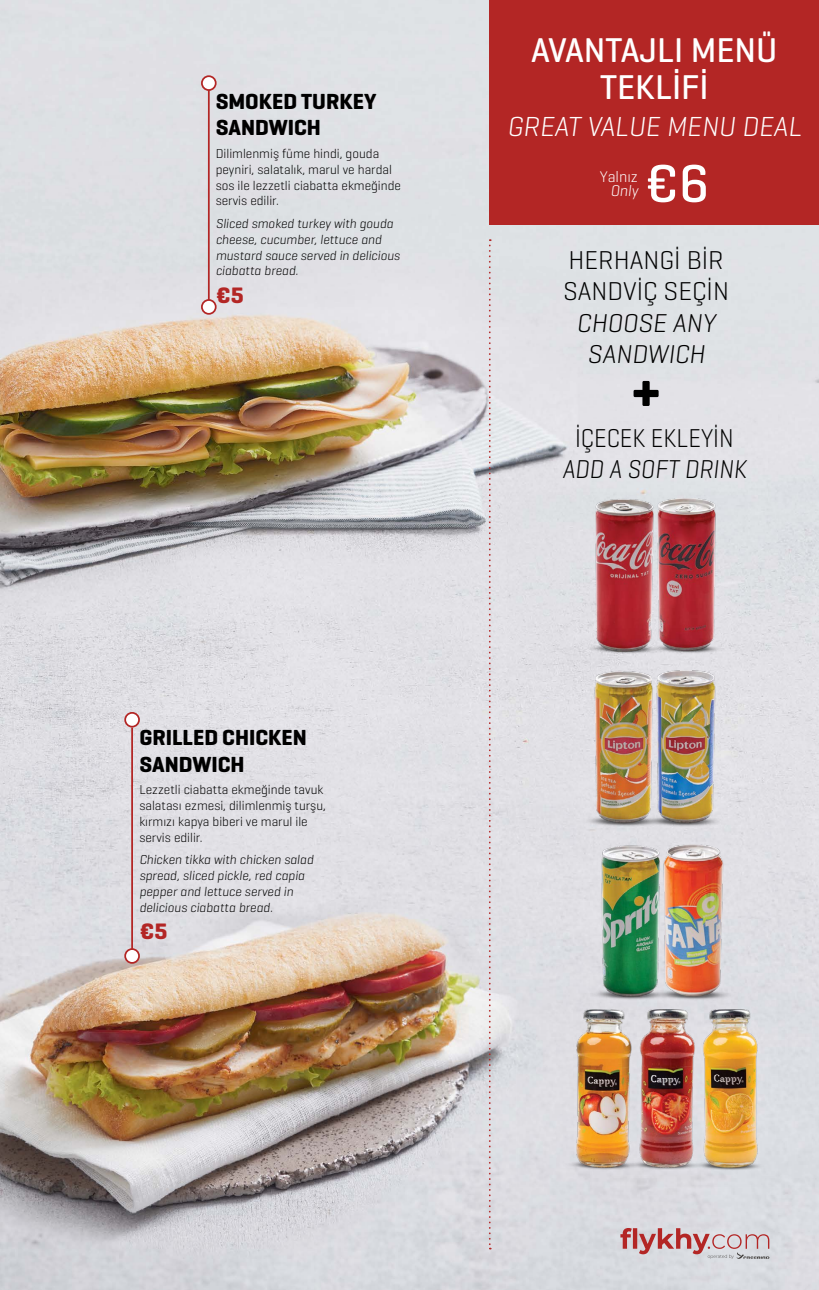
<style>
.page{position:relative;width:819px;height:1290px;background:#fff}
.page>*{position:absolute;margin:0;border:0;box-sizing:border-box;transform-origin:0 0}
.t1{font:700 55.48px "Geogrotesque";color:#000}
.t2{font:500 54.25px "Geogrotesque";color:#fff}
.t3{font:500 35px/36.8px "Geogrotesque";color:#fff;text-align:center}
.t4{font:italic 300 28px "Geogrotesque";color:#fff}
.t5{font:300 26.25px/31.5px "Geogrotesque";color:#000}
.t6{font:italic 300 26.25px/31.5px "Geogrotesque";color:#000;text-align:center}
.t7{font:300 26.25px "Geogrotesque";color:#000;scale:.91 1}
.t8{font:italic 300 26.25px "Geogrotesque";color:#000;scale:.91 1}
.t9{font:700 22.75px "Geogrotesque";color:#b32625}
.t10{font:700 22.22px/26.6px "Geogrotesque";color:#000}
.t11{font:300 15.75px "Geogrotesque";color:#fff}
.t12{font:italic 300 15.75px "Geogrotesque";color:#fff}
.t13{font:300 13.12px/15.8px "Geogrotesque";color:#000}
.t14{font:italic 300 13.12px/15.8px "Geogrotesque";color:#000}
</style>
<div class="page">
<img style="left:0;top:0;width:819px;height:1290px">
<div style="left:489px;top:0;width:330px;height:224px;background:#b32625"></div>
<svg style="left:489px;top:239px;width:1px;height:1010px"></svg>
<hr style="left:131px;top:727px;width:2px;height:225px;background:#b32625">
<div style="left:125px;top:713px;width:14px;height:14px;background:#fff;border-radius:50%"></div>
<div style="left:124px;top:712px;width:16px;height:15px;border:2px solid #b32625;border-radius:50%"></div>
<div style="left:125px;top:949px;width:14px;height:14px;background:#fff;border-radius:50%"></div>
<div style="left:124px;top:948px;width:16px;height:16px;border:2px solid #b32625;border-radius:50%"></div>
<hr style="left:208px;top:88px;width:2px;height:215px;background:#b32625">
<div style="left:202px;top:76px;width:14px;height:14px;background:#fff;border-radius:50%"></div>
<div style="left:201px;top:75px;width:15px;height:16px;border:2px solid #b32625;border-radius:50%"></div>
<div style="left:202px;top:300px;width:14px;height:14px;background:#fff;border-radius:50%"></div>
<div style="left:201px;top:299px;width:15px;height:16px;border:2px solid #b32625;border-radius:50%"></div>
<img style="left:508px;top:492px;width:304px;height:337px">
<img style="left:501px;top:828px;width:305px;height:185px">
<img style="left:518px;top:1001px;width:301px;height:185px">
<svg style="left:620px;top:1228px;width:149px;height:31px;background:#ceb0b3"></svg>
<h3 class="t10" style="left:216px;top:88px;width:162px">SMOKED TURKEY<br>SANDWICH</h3>
<p class="t13" style="left:216px;top:145px;width:187px">Dilimlenmiş füme hindi, gouda peyniri, salatalık, marul ve hardal sos ile lezzetli ciabatta ekmeğinde servis edilir.</p>
<p class="t14" style="left:216px;top:215px;width:186px">Sliced smoked turkey with gouda cheese, cucumber, lettuce and mustard sauce served in delicious ciabatta bread.</p>
<h3 class="t9" style="left:216px;top:281px;width:30px">€5</h3>
<h3 class="t10" style="left:139px;top:724px;width:169px">GRILLED CHICKEN<br>SANDWICH</h3>
<p class="t13" style="left:139px;top:782px;width:188px">Lezzetli ciabatta ekmeğinde tavuk salatası ezmesi, dilimlenmiş turşu, kırmızı kapya biberi ve marul ile servis edilir.</p>
<p class="t14" style="left:139px;top:852px;width:176px">Chicken tikka with chicken salad spread, sliced pickle, red capia pepper and lettuce served in delicious ciabatta bread.</p>
<h3 class="t9" style="left:139px;top:917px;width:30px">€5</h3>
<h3 class="t3" style="left:531px;top:31px;width:248px">AVANTAJLI MENÜ<br>TEKLİFİ</h3>
<h3 class="t4" style="left:507px;top:109px;width:296px">GREAT VALUE MENU DEAL</h3>
<p class="t11" style="left:599px;top:167px;width:40px">Yalnız</p>
<p class="t12" style="left:610px;top:181px;width:29px">Only</p>
<h2 class="t2" style="left:643px;top:150px;width:67px">€6</h2>
<h3 class="t5" style="left:563px;top:243px;width:167px">HERHANGİ BİR<br>SANDVİÇ SEÇİN</h3>
<h3 class="t6" style="left:576px;top:306px;width:140px">CHOOSE ANY<br>SANDWICH</h3>
<h1 class="t1" style="left:630px;top:359px;width:32px">+</h1>
<h3 class="t7" style="left:575px;top:421px;width:176px">İÇECEK EKLEYİN</h3>
<h3 class="t8" style="left:562px;top:453px;width:204px">ADD A SOFT DRINK</h3>
</div>
